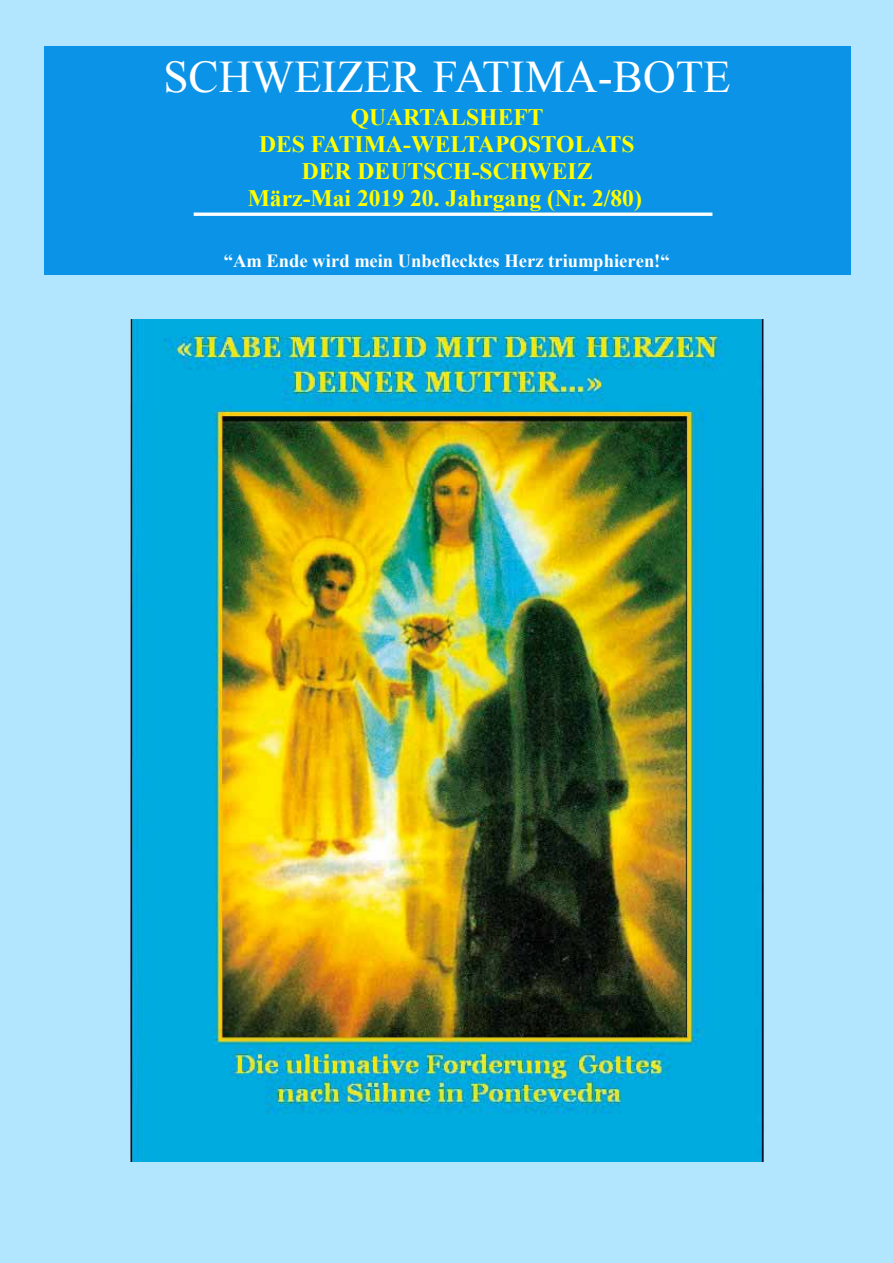
<style>
.page{position:relative;width:893px;height:1263px;background:#b2e6ff}
.page>*{position:absolute;margin:0;border:0;box-sizing:border-box;transform-origin:0 0}
.t1{font:45.15px "Times New Roman";color:#fff}
.t2{font:700 23.55px/27.2px "Times New Roman";color:#ff0;text-align:center}
.t3{font:700 18.6px "Times New Roman";color:#fff}
.s1{font-style:inherit}
</style>
<div class="page">
<div style="left:44px;top:46px;width:806px;height:228px;background:#0b94e7"></div>
<hr style="left:194px;top:213px;width:518px;height:3px;background:#fff">
<img style="left:131px;top:319px;width:633px;height:842px">
<h1 class="t1" style="left:163px;top:47px;width:569px">SCHWEIZER FATIMA-BOTE</h1>
<p class="t2" style="left:248px;top:103px;width:396px">QUARTALSHEFT<br>DES FATIMA-WELTAPOSTOLATS<br>DER DEUTSCH-SCHWEIZ<br><span class="s1">März-Mai 2019</span> 20. Jahrgang (Nr. 2/80)</p>
<p class="t3" style="left:224px;top:248px;width:447px">“Am Ende wird mein Unbeflecktes Herz triumphieren!“</p>
</div>
